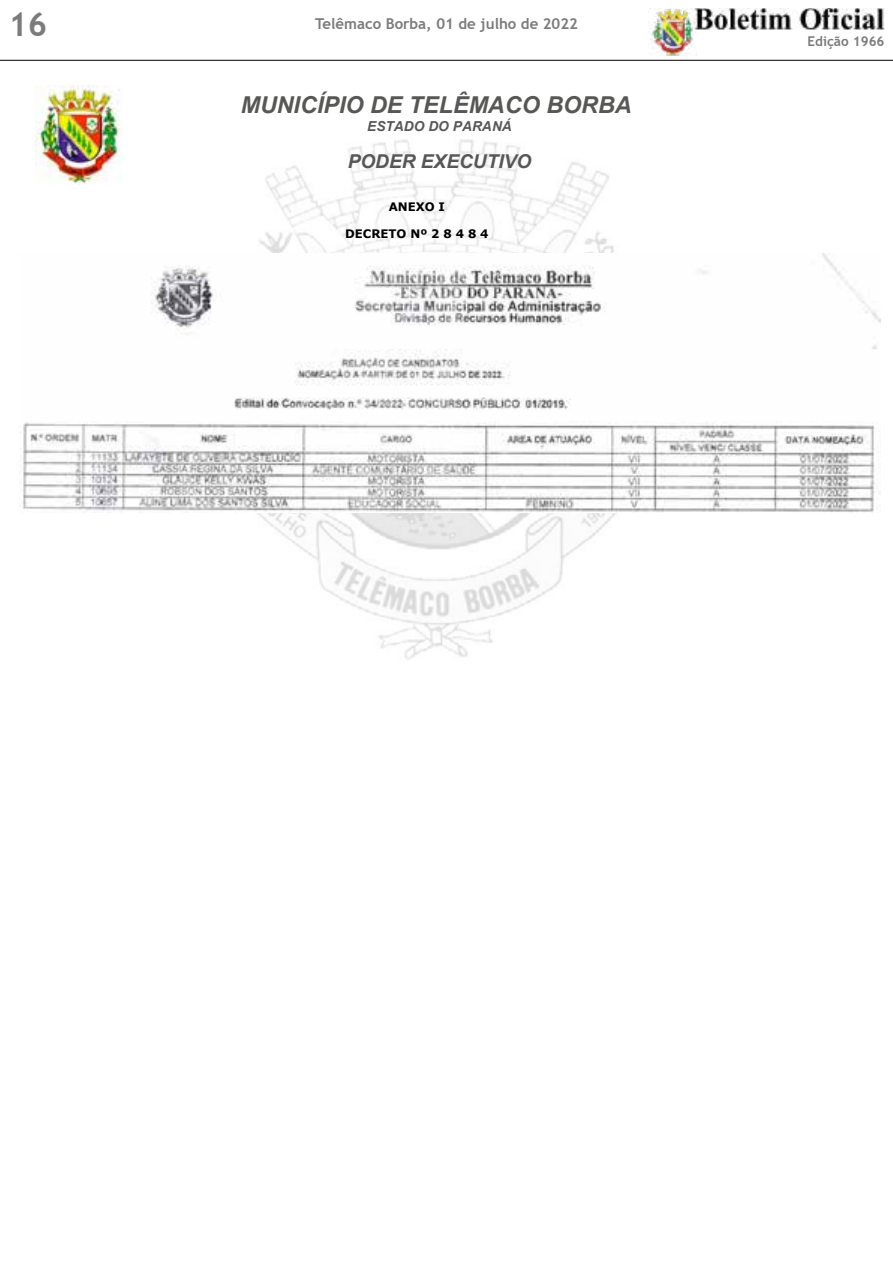
<style>
.page{position:relative;width:893px;height:1263px;background:#fff}
.page>*{position:absolute;margin:0;border:0;box-sizing:border-box;transform-origin:0 0}
.t1{font:700 33px "Trebuchet MS";color:#7c7b7b}
.t2{font:italic 700 23.25px "Arial";color:#575756}
.t3{font:italic 700 19.05px "Arial";color:#575756}
.t4{font:700 15px "Trebuchet MS";color:#7c7b7b}
.t5{font:italic 700 13.8px "Arial";color:#575756}
.t6{font:700 13.5px "Trebuchet MS";color:#7c7b7b}
.t7{font:700 11.7px "Verdana";color:#000}
</style>
<div class="page">
<img style="left:650px;top:9px;width:46px;height:47px">
<img style="left:693px;top:8px;width:191px;height:21px">
<hr style="left:0;top:60px;width:893px;height:1px;background:#000">
<img style="left:257px;top:139px;width:406px;height:520px">
<img style="left:35px;top:86px;width:87px;height:99px">
<img style="left:19px;top:253px;width:862px;height:259px">
<h1 class="t1" style="left:9px;top:3px;width:40px">16</h1>
<p class="t4" style="left:315px;top:14px;width:264px">Telêmaco Borba, 01 de julho de 2022</p>
<h2 class="t2" style="left:241px;top:89px;width:392px">MUNICÍPIO DE TELÊMACO BORBA</h2>
<p class="t5" style="left:367px;top:116px;width:146px">ESTADO DO PARANÁ</p>
<p class="t3" style="left:348px;top:149px;width:185px">PODER EXECUTIVO</p>
<p class="t7" style="left:389px;top:199px;width:58px">ANEXO I</p>
<p class="t7" style="left:345px;top:225px;width:145px">DECRETO Nº 2 8 4 8 4</p>
<p class="t6" style="left:807px;top:33px;width:79px">Edição 1966</p>
</div>
